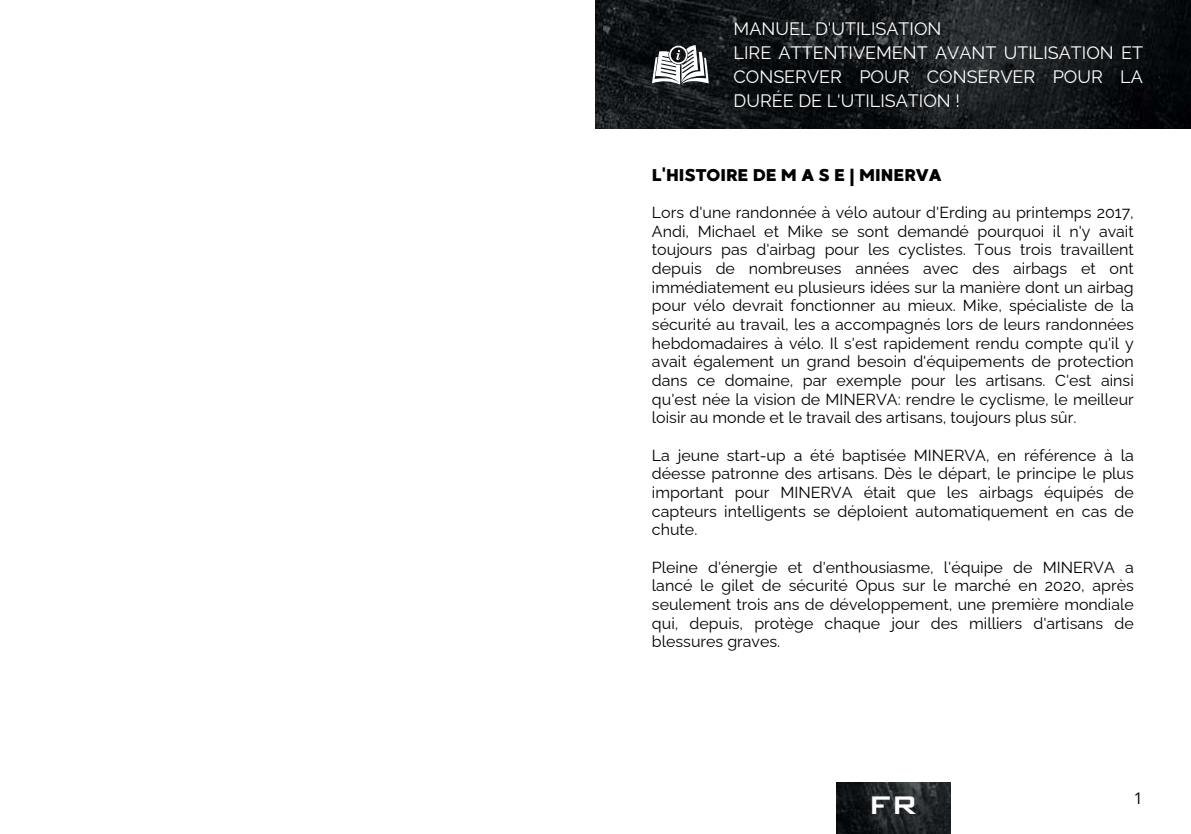
<style>
.page{position:relative;width:1191px;height:834px;background:#fff}
.page>*{position:absolute;margin:0;border:0;box-sizing:border-box;transform-origin:0 0}
.t1{font:500 34px "Bank Gothic BT";color:#fff}
.t2{font:18px/24px "Raleway";color:#fff}
.t3{font:17px "MADE Good Time Grotesk";color:#000}
.t4{font:16px/18.6px "Raleway";color:#000;text-align:justify}
.t5{font:16px "Open Sans";color:#000}
</style>
<div class="page">
<img style="left:595px;top:0;width:596px;height:129px">
<svg style="left:652px;top:45px;width:57px;height:39px"></svg>
<img style="left:836px;top:782px;width:114px;height:51px">
<p class="t2" style="left:734px;top:14px;width:411px">MANUEL D'UTILISATION<br>LIRE ATTENTIVEMENT AVANT UTILISATION ET<br>CONSERVER POUR CONSERVER POUR LA<br>DURÉE DE L'UTILISATION !</p>
<p class="t3" style="left:652px;top:164px;width:291px">L'HISTOIRE DE M A S E | MINERVA</p>
<p class="t4" style="left:652px;top:201px;width:483px">Lors d'une randonnée à vélo autour d'Erding au printemps 2017, Andi, Michael et Mike se sont demandé pourquoi il n'y avait toujours pas d'airbag pour les cyclistes. Tous trois travaillent depuis de nombreuses années avec des airbags et ont immédiatement eu plusieurs idées sur la manière dont un airbag pour vélo devrait fonctionner au mieux. Mike, spécialiste de la sécurité au travail, les a accompagnés lors de leurs randonnées hebdomadaires à vélo. Il s'est rapidement rendu compte qu'il y avait également un grand besoin d'équipements de protection dans ce domaine, par exemple pour les artisans. C'est ainsi qu'est née la vision de MINERVA: rendre le cyclisme, le meilleur loisir au monde et le travail des artisans, toujours plus sûr.</p>
<p class="t4" style="left:652px;top:444px;width:483px">La jeune start-up a été baptisée MINERVA, en référence à la déesse patronne des artisans. Dès le départ, le principe le plus important pour MINERVA était que les airbags équipés de capteurs intelligents se déploient automatiquement en cas de chute.</p>
<p class="t4" style="left:652px;top:556px;width:483px">Pleine d'énergie et d'enthousiasme, l'équipe de MINERVA a lancé le gilet de sécurité Opus sur le marché en 2020, après seulement trois ans de développement, une première mondiale qui, depuis, protège chaque jour des milliers d'artisans de blessures graves.</p>
<h1 class="t1" style="left:868px;top:787px;width:52px">FR</h1>
<p class="t5" style="left:1134px;top:787px;width:11px">1</p>
</div>
